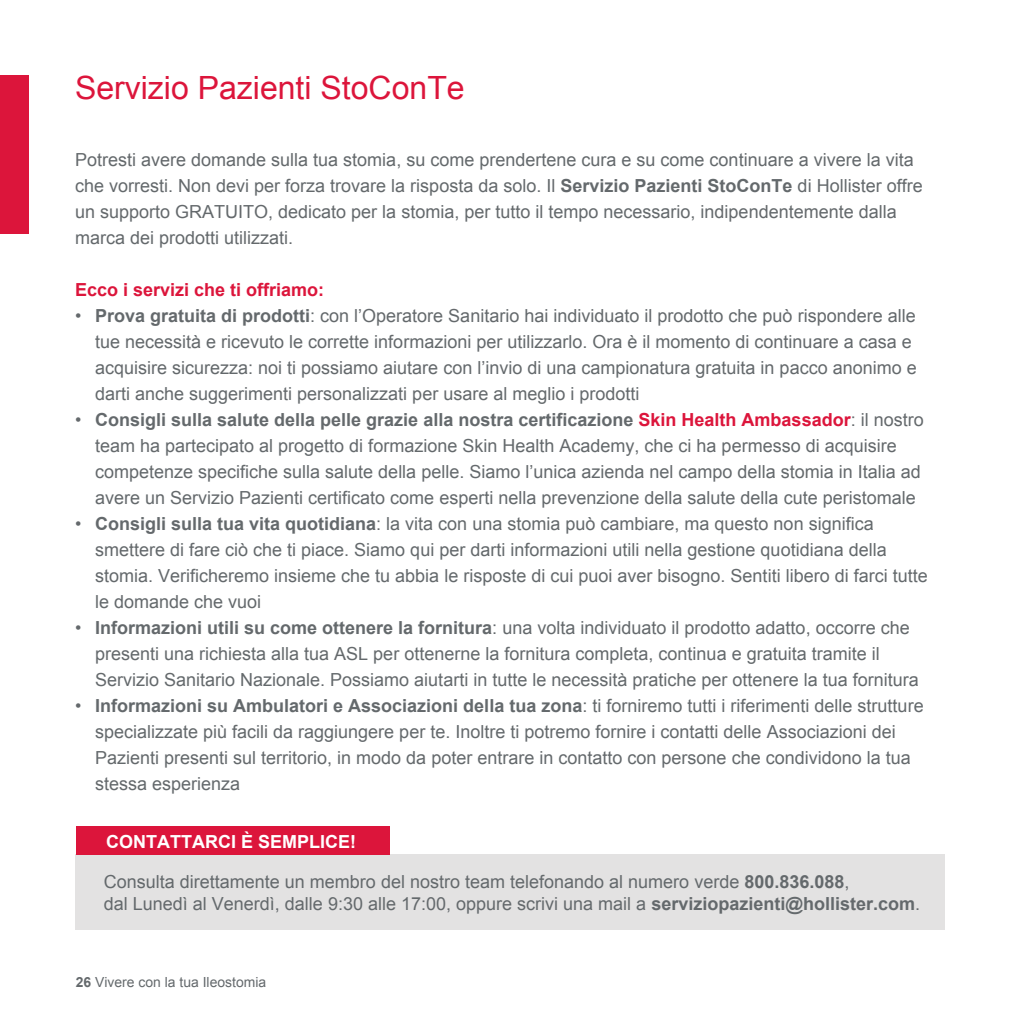
<style>
.page{position:relative;width:1021px;height:1021px;background:#fff}
.page>*{position:absolute;margin:0;border:0;box-sizing:border-box;transform-origin:0 0}
.t1{font:32px "Arial";color:#dc153b}
.t2{font:18px/26px "Arial";color:#64696c}
.t3{font:700 18px "Arial";color:#dc153b}
.t4{font:700 18px "Arial";color:#fff}
.t5{font:14px "Arial";color:#64696c}
.s1{font-weight:700}
.s2{font-weight:700;color:#dc153b}
</style>
<div class="page">
<div style="left:76px;top:855px;width:869px;height:75px;background:#e3e2e2"></div>
<div style="left:76px;top:826px;width:313px;height:29px;background:#dc153b"></div>
<div style="left:0;top:75px;width:28px;height:158px;background:#dc153b"></div>
<h1 class="t1" style="left:75px;top:67px;width:391px">Servizio Pazienti StoConTe</h1>
<p class="t2" style="left:75px;top:147px;width:849px">Potresti avere domande sulla tua stomia, su come prendertene cura e su come continuare a vivere la vita che vorresti. Non devi per forza trovare la risposta da solo. Il <span class="s1">Servizio Pazienti StoConTe</span> di Hollister offre un supporto GRATUITO, dedicato per la stomia, per tutto il tempo necessario, indipendentemente dalla marca dei prodotti utilizzati.</p>
<p class="t3" style="left:75px;top:278px;width:251px">Ecco i servizi che ti offriamo:</p>
<p class="t2" style="left:95px;top:303px;width:823px;text-indent:-20px">• <span class="s1">Prova gratuita di prodotti</span>: con l’Operatore Sanitario hai individuato il prodotto che può rispondere alle tue necessità e ricevuto le corrette informazioni per utilizzarlo. Ora è il momento di continuare a casa e acquisire sicurezza: noi ti possiamo aiutare con l’invio di una campionatura gratuita in pacco anonimo e darti anche suggerimenti personalizzati per usare al meglio i prodotti</p>
<p class="t2" style="left:95px;top:407px;width:830px;text-indent:-20px">• <span class="s1">Consigli sulla salute della pelle grazie alla nostra certificazione</span> <span class="s2">Skin Health Ambassador</span>: il nostro team ha partecipato al progetto di formazione Skin Health Academy, che ci ha permesso di acquisire competenze specifiche sulla salute della pelle. Siamo l’unica azienda nel campo della stomia in Italia ad avere un Servizio Pazienti certificato come esperti nella prevenzione della salute della cute peristomale</p>
<p class="t2" style="left:95px;top:511px;width:834px;text-indent:-20px">• <span class="s1">Consigli sulla tua vita quotidiana</span>: la vita con una stomia può cambiare, ma questo non significa smettere di fare ciò che ti piace. Siamo qui per darti informazioni utili nella gestione quotidiana della stomia. Verificheremo insieme che tu abbia le risposte di cui puoi aver bisogno. Sentiti libero di farci tutte le domande che vuoi</p>
<p class="t2" style="left:95px;top:615px;width:825px;text-indent:-20px">• <span class="s1">Informazioni utili su come ottenere la fornitura</span>: una volta individuato il prodotto adatto, occorre che presenti una richiesta alla tua ASL per ottenerne la fornitura completa, continua e gratuita tramite il<br>Servizio Sanitario Nazionale. Possiamo aiutarti in tutte le necessità pratiche per ottenere la tua fornitura</p>
<p class="t2" style="left:95px;top:693px;width:830px;text-indent:-20px">• <span class="s1">Informazioni su Ambulatori e Associazioni della tua zona</span>: ti forniremo tutti i riferimenti delle strutture specializzate più facili da raggiungere per te. Inoltre ti potremo fornire i contatti delle Associazioni dei Pazienti presenti sul territorio, in modo da poter entrare in contatto con persone che condividono la tua stessa esperienza</p>
<p class="t4" style="left:106px;top:829px;width:252px">CONTATTARCI È SEMPLICE!</p>
<p class="t2" style="left:104px;top:871px;width:817px;line-height:21.6px">Consulta direttamente un membro del nostro team telefonando al numero verde <span class="s1">800.836.088</span>,<br>dal Lunedì al Venerdì, dalle 9:30 alle 17:00, oppure scrivi una mail a <span class="s1">serviziopazienti@hollister.com</span>.</p>
<p class="t5" style="left:76px;top:973px;width:192px"><span class="s1">26</span> Vivere con la tua Ileostomia</p>
</div>
